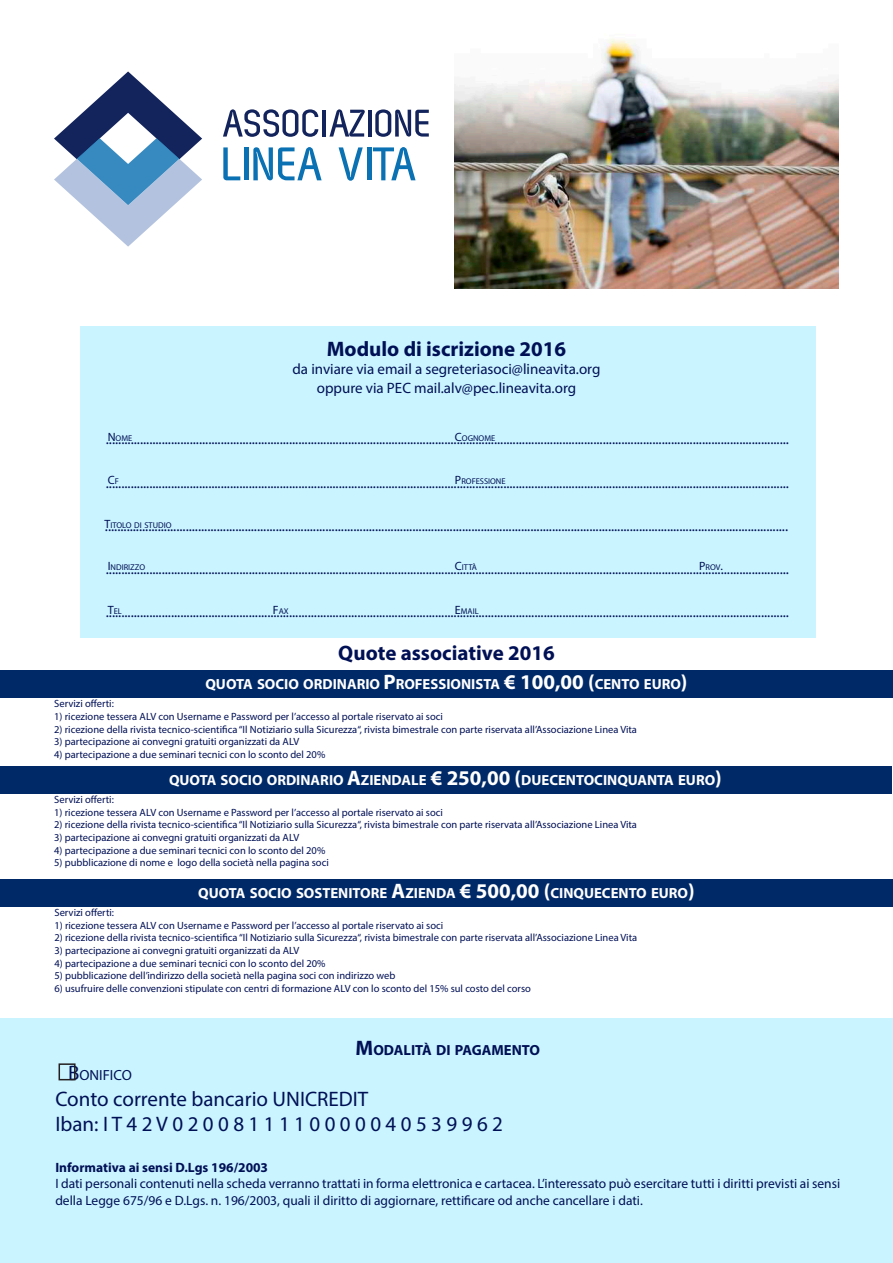
<style>
.page{position:relative;width:893px;height:1263px;background:#fff}
.page>*{position:absolute;margin:0;border:0;box-sizing:border-box;transform-origin:0 0}
.t1{font:21px "Myriad Pro";color:#001055}
.t2{font:700 21px "Myriad Pro";color:#001055}
.t3{font:15px "Myriad Pro";color:#001055}
.t4{font:700 14.7px "Myriad Pro";color:#fff}
.t5{font:700 14.7px "Myriad Pro";color:#001055}
.t6{font:14.7px "Myriad Pro";color:#001055}
.t7{font:13.5px/16.2px "Myriad Pro";color:#001055}
.t8{font:700 13.5px "Myriad Pro";color:#001055}
.t9{font:12px "Myriad Pro";color:#001055}
.t10{font:10.5px "Myriad Pro";color:#001055}
.t11{font:8.4px "Myriad Pro";color:#001055}
.s1{font-size:12px}
.s2{font-size:8.4px}
.s3{font-size:21px}
</style>
<div class="page">
<div style="left:0;top:1018px;width:893px;height:245px;background:#caf4ff"></div>
<img style="left:455px;top:38px;width:384px;height:251px">
<div style="left:80px;top:326px;width:736px;height:312px;background:#caf4ff"></div>
<div style="left:0;top:670px;width:893px;height:28px;background:#002967"></div>
<div style="left:0;top:879px;width:893px;height:28px;background:#002967"></div>
<div style="left:59px;top:1063px;width:17px;height:17px;border:2px solid #231f20"></div>
<svg style="left:223px;top:109px;width:95px;height:28px"></svg>
<hr style="left:322px;top:110px;width:4px;height:27px;background:#13235b">
<svg style="left:329px;top:109px;width:36px;height:28px"></svg>
<hr style="left:368px;top:110px;width:3px;height:27px;background:#13235b">
<svg style="left:375px;top:109px;width:54px;height:28px"></svg>
<svg style="left:223px;top:147px;width:17px;height:33px"></svg>
<div style="left:244px;top:147px;width:5px;height:33px;background:#0a71b3"></div>
<svg style="left:253px;top:147px;width:69px;height:33px"></svg>
<svg style="left:339px;top:147px;width:24px;height:34px"></svg>
<hr style="left:368px;top:147px;width:4px;height:33px;background:#0a71b3">
<svg style="left:373px;top:147px;width:43px;height:33px"></svg>
<svg style="left:54px;top:71px;width:148px;height:176px"></svg>
<div style="left:0;top:766px;width:892px;height:28px;background:#002967"></div>
<p class="t2" style="left:327px;top:336px;width:241px">Modulo di iscrizione 2016</p>
<p class="t3" style="left:292px;top:360px;width:309px">da inviare via email a segreteriasoci@lineavita.org</p>
<p class="t3" style="left:317px;top:378px;width:261px">oppure via PEC mail.alv@pec.lineavita.org</p>
<p class="t11" style="left:108px;top:433px;width:26px"><span class="s1">N</span>OME</p>
<p class="t11" style="left:455px;top:433px;width:42px"><span class="s1">C</span>OGNOME</p>
<p class="t9" style="left:108px;top:473px;width:13px">C<span class="s2">F</span></p>
<p class="t11" style="left:455px;top:476px;width:52px"><span class="s1">P</span>ROFESSIONE</p>
<p class="t11" style="left:105px;top:519px;width:68px"><span class="s1">T</span>ITOLO DI STUDIO</p>
<p class="t11" style="left:108px;top:562px;width:39px"><span class="s1">I</span> NDIRIZZO</p>
<p class="t11" style="left:455px;top:562px;width:24px"><span class="s1">C</span>ITTÀ</p>
<p class="t11" style="left:699px;top:562px;width:25px"><span class="s1">P</span>ROV<span class="s1">.</span></p>
<p class="t11" style="left:108px;top:605px;width:16px"><span class="s1">T</span>EL</p>
<p class="t11" style="left:273px;top:605px;width:17px"><span class="s1">F</span>AX</p>
<p class="t11" style="left:455px;top:605px;width:25px"><span class="s1">E</span>MAIL</p>
<p class="t2" style="left:338px;top:639px;width:218px">Quote associative 2016</p>
<p class="t4" style="left:205px;top:674px;width:484px">QUOTA SOCIO ORDINARIO <span class="s3">P</span>ROFESSIONISTA <span class="s3">€ 100,00 (</span>CENTO EURO<span class="s3">)</span></p>
<p class="t10" style="left:54px;top:697px;width:61px">Servizi offerti:</p>
<p class="t10" style="left:54px;top:710px;width:390px">1) ricezione tessera ALV con Username e Password per l’accesso al portale riservato ai soci</p>
<p class="t10" style="left:54px;top:722px;width:584px">2) ricezione della rivista tecnico-scientifica “Il Notiziario sulla Sicurezza“, rivista bimestrale con parte riservata all’Associazione Linea Vita</p>
<p class="t10" style="left:54px;top:735px;width:246px">3) partecipazione ai convegni gratuiti organizzati da ALV</p>
<p class="t10" style="left:54px;top:748px;width:273px">4) partecipazione a due seminari tecnici con lo sconto del 20%</p>
<p class="t3" style="left:106px;top:430px;width:685px">............................................................................................................................................................................................................................</p>
<p class="t3" style="left:106px;top:473px;width:685px">............................................................................................................................................................................................................................</p>
<p class="t3" style="left:105px;top:516px;width:685px">............................................................................................................................................................................................................................</p>
<p class="t3" style="left:106px;top:559px;width:685px">............................................................................................................................................................................................................................</p>
<p class="t3" style="left:106px;top:602px;width:685px">............................................................................................................................................................................................................................</p>
<p class="t4" style="left:169px;top:771px;width:554px">QUOTA SOCIO ORDINARIO <span class="s3">A</span>ZIENDALE <span class="s3">€ 250,00 (</span>DUECENTOCINQUANTA EURO<span class="s3">)</span></p>
<p class="t10" style="left:54px;top:793px;width:61px">Servizi offerti:</p>
<p class="t10" style="left:54px;top:806px;width:390px">1) ricezione tessera ALV con Username e Password per l’accesso al portale riservato ai soci</p>
<p class="t10" style="left:54px;top:818px;width:584px">2) ricezione della rivista tecnico-scientifica “Il Notiziario sulla Sicurezza“, rivista bimestrale con parte riservata all’Associazione Linea Vita</p>
<p class="t10" style="left:54px;top:831px;width:246px">3) partecipazione ai convegni gratuiti organizzati da ALV</p>
<p class="t10" style="left:54px;top:843px;width:273px">4) partecipazione a due seminari tecnici con lo sconto del 20%</p>
<p class="t10" style="left:54px;top:856px;width:276px">5) pubblicazione di nome e logo della società nella pagina soci</p>
<p class="t4" style="left:198px;top:883px;width:498px">QUOTA SOCIO SOSTENITORE <span class="s3">A</span>ZIENDA <span class="s3">€ 500,00 (</span>CINQUECENTO EURO<span class="s3">)</span></p>
<p class="t10" style="left:54px;top:906px;width:61px">Servizi offerti:</p>
<p class="t10" style="left:54px;top:919px;width:390px">1) ricezione tessera ALV con Username e Password per l’accesso al portale riservato ai soci</p>
<p class="t10" style="left:54px;top:931px;width:584px">2) ricezione della rivista tecnico-scientifica “Il Notiziario sulla Sicurezza“, rivista bimestrale con parte riservata all’Associazione Linea Vita</p>
<p class="t10" style="left:54px;top:944px;width:246px">3) partecipazione ai convegni gratuiti organizzati da ALV</p>
<p class="t10" style="left:54px;top:956px;width:273px">4) partecipazione a due seminari tecnici con lo sconto del 20%</p>
<p class="t10" style="left:54px;top:969px;width:342px">5) pubblicazione dell’indirizzo della società nella pagina soci con indirizzo web</p>
<p class="t10" style="left:54px;top:982px;width:478px">6) usufruire delle convenzioni stipulate con centri di formazione ALV con lo sconto del 15% sul costo del corso</p>
<p class="t5" style="left:356px;top:1040px;width:186px"><span class="s3">M</span>ODALITÀ DI PAGAMENTO</p>
<p class="t6" style="left:68px;top:1066px;width:65px"><span class="s3">B</span>ONIFICO</p>
<p class="t1" style="left:55px;top:1085px;width:314px">Conto corrente bancario UNICREDIT</p>
<p class="t1" style="left:55px;top:1111px;width:449px">Iban: I T 4 2 V 0 2 0 0 8 1 1 1 1 0 0 0 0 0 4 0 5 3 9 9 6 2</p>
<p class="t8" style="left:55px;top:1159px;width:214px">Informativa ai sensi D.Lgs 196/2003</p>
<p class="t7" style="left:55px;top:1175px;width:786px">I dati personali contenuti nella scheda verranno trattati in forma elettronica e cartacea. L’interessato può esercitare tutti i diritti previsti ai sensi della Legge 675/96 e D.Lgs. n. 196/2003, quali il diritto di aggiornare, rettificare od anche cancellare i dati.</p>
</div>
